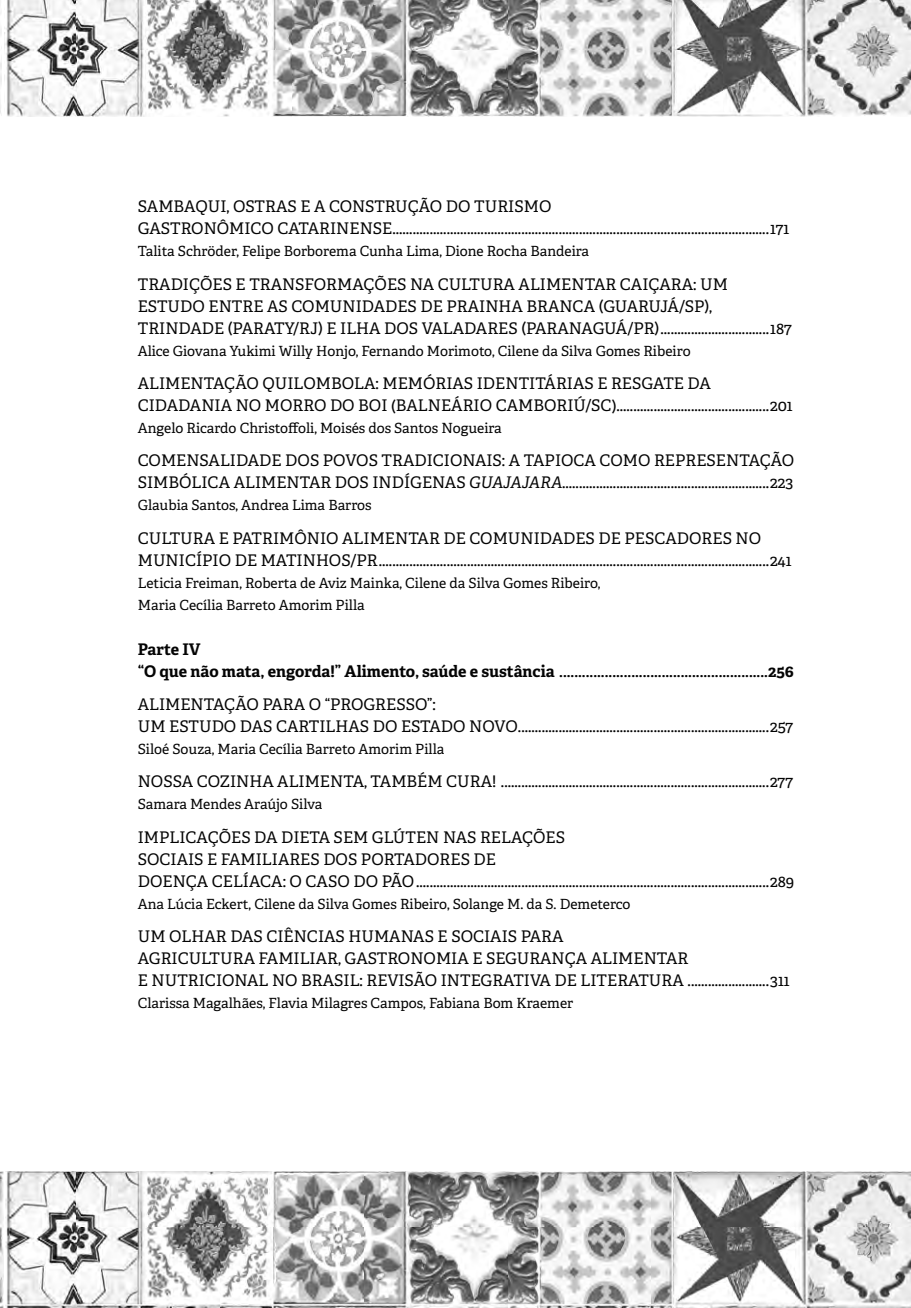
<style>
.page{position:relative;width:911px;height:1308px;background:#fff}
.page>*{position:absolute;margin:0;border:0;box-sizing:border-box;transform-origin:0 0}
.t1{font:16px/22px "Adelle";color:#040404}
.t2{font:700 16px "Adelle";color:#040404}
.t3{font:14px/22px "Adelle";color:#040404}
.t4{font:700 14px "Adelle";color:#040404}
.s1{font-style:italic}
.s2{font-size:16px}
</style>
<div class="page">
<img style="left:5px;top:0;width:905px;height:117px">
<img style="left:0;top:1171px;width:910px;height:136px">
<img style="left:861px;top:1245px;width:10px;height:15px">
<img style="left:4px;top:1171px;width:1px;height:136px">
<svg style="left:0;top:1304px;width:3px;height:4px"></svg>
<svg style="left:907px;top:0;width:4px;height:3px"></svg>
<svg style="left:907px;top:1304px;width:4px;height:4px"></svg>
<p class="t1" style="left:138px;top:196px;width:653px">SAMBAQUI, OSTRAS E A CONSTRUÇÃO DO TURISMO<br>GASTRONÔMICO CATARINENSE ...............................................................................................................171</p>
<p class="t3" style="left:138px;top:240px;width:453px">Talita Schröder, Felipe Borborema Cunha Lima, Dione Rocha Bandeira</p>
<p class="t1" style="left:138px;top:273px;width:655px">TRADIÇÕES E TRANSFORMAÇÕES NA CULTURA ALIMENTAR CAIÇARA: UM<br>ESTUDO ENTRE AS COMUNIDADES DE PRAINHA BRANCA (GUARUJÁ/SP),<br>TRINDADE (PARATY/RJ) E ILHA DOS VALADARES (PARANAGUÁ/PR) ................................187</p>
<p class="t3" style="left:138px;top:340px;width:554px">Alice Giovana Yukimi Willy Honjo, Fernando Morimoto, Cilene da Silva Gomes Ribeiro</p>
<p class="t1" style="left:138px;top:372px;width:656px">ALIMENTAÇÃO QUILOMBOLA: MEMÓRIAS IDENTITÁRIAS E RESGATE DA<br>CIDADANIA NO MORRO DO BOI (BALNEÁRIO CAMBORIÚ/SC).............................................201</p>
<p class="t3" style="left:138px;top:417px;width:365px">Angelo Ricardo Christoffoli, Moisés dos Santos Nogueira</p>
<p class="t1" style="left:138px;top:450px;width:658px">COMENSALIDADE DOS POVOS TRADICIONAIS: A TAPIOCA COMO REPRESENTAÇÃO<br>SIMBÓLICA ALIMENTAR DOS INDÍGENAS <span class="s1">GUAJAJARA</span>.............................................................223</p>
<p class="t3" style="left:138px;top:494px;width:235px">Glaubia Santos, Andrea Lima Barros</p>
<p class="t1" style="left:138px;top:527px;width:655px">CULTURA E PATRIMÔNIO ALIMENTAR DE COMUNIDADES DE PESCADORES NO<br>MUNICÍPIO DE MATINHOS/PR ...................................................................................................................241</p>
<p class="t3" style="left:138px;top:572px;width:464px">Leticia Freiman, Roberta de Aviz Mainka, Cilene da Silva Gomes Ribeiro,<br>Maria Cecília Barreto Amorim Pilla</p>
<p class="t2" style="left:138px;top:638px;width:64px">Parte IV</p>
<p class="t4" style="left:138px;top:662px;width:657px"><span class="s2">“O que não mata, engorda !” Alimento, saúde e sustância</span> .......................................................<span class="s2">256</span></p>
<p class="t1" style="left:138px;top:693px;width:656px">ALIMENTAÇÃO PARA O “PROGRESSO”:<br>UM ESTUDO DAS CARTILHAS DO ESTADO NOVO ..........................................................................257</p>
<p class="t3" style="left:138px;top:738px;width:308px">Siloé Souza, Maria Cecília Barreto Amorim Pilla</p>
<p class="t1" style="left:138px;top:770px;width:656px">NOSSA COZINHA ALIMENTA, TAMBÉM CURA! ...............................................................................277</p>
<p class="t3" style="left:138px;top:793px;width:186px">Samara Mendes Araújo Silva</p>
<p class="t1" style="left:138px;top:826px;width:658px">IMPLICAÇÕES DA DIETA SEM GLÚTEN NAS RELAÇÕES<br>SOCIAIS E FAMILIARES DOS PORTADORES DE<br>DOENÇA CELÍACA: O CASO DO PÃO ........................................................................................................289</p>
<p class="t3" style="left:138px;top:892px;width:494px">Ana Lúcia Eckert, Cilene da Silva Gomes Ribeiro, Solange M. da S. Demeterco</p>
<p class="t1" style="left:138px;top:925px;width:653px">UM OLHAR DAS CIÊNCIAS HUMANAS E SOCIAIS PARA<br>AGRICULTURA FAMILIAR, GASTRONOMIA E SEGURANÇA ALIMENTAR<br>E NUTRICIONAL NO BRASIL: REVISÃO INTEGRATIVA DE LITERATURA ........................311</p>
<p class="t3" style="left:138px;top:992px;width:437px">Clarissa Magalhães, Flavia Milagres Campos, Fabiana Bom Kraemer</p>
</div>
